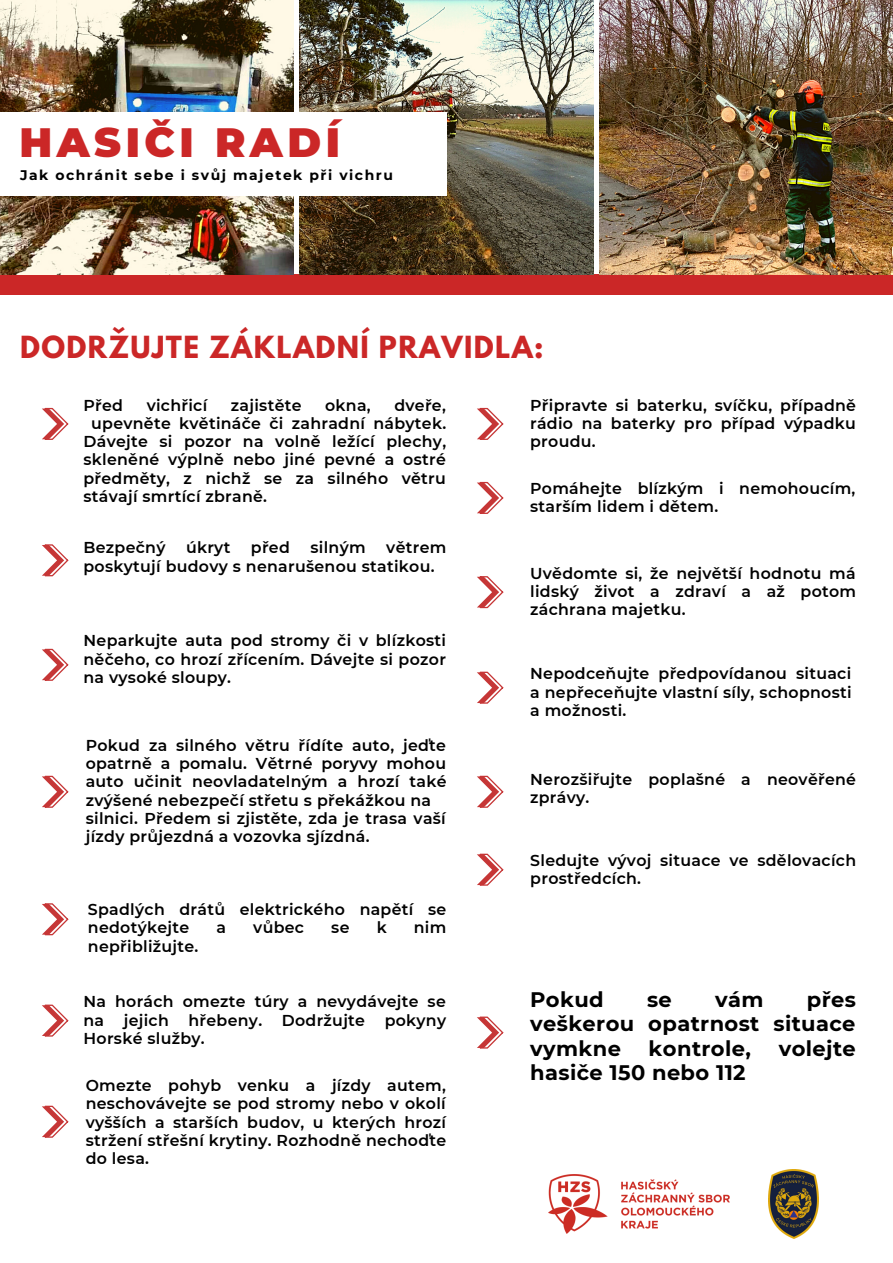
<style>
.page{position:relative;width:893px;height:1263px;background:#fff}
.page>*{position:absolute;margin:0;border:0;box-sizing:border-box;transform-origin:0 0}
.t1{font:900 40.88px "Montserrat";letter-spacing:.11em;color:#cb2727}
.t2{font:700 27px "League Spartan";letter-spacing:.05em;color:#cb2727}
.t3{font:700 21px/24.4px "Montserrat";letter-spacing:.02em;color:#000;text-align:justify}
.t4{font:600 15.75px/18.3px "Montserrat";letter-spacing:.02em;color:#000;text-align:justify}
.t5{font:700 13.95px "Montserrat";letter-spacing:.11em;color:#000}
</style>
<div class="page">
<div style="left:0;top:274px;width:893px;height:21px;background:#cb2727"></div>
<img style="left:0;top:0;width:294px;height:275px">
<img style="left:299px;top:0;width:295px;height:275px">
<img style="left:599px;top:0;width:294px;height:275px">
<div style="left:0;top:112px;width:447px;height:84px;background:#fff"></div>
<img style="left:548px;top:1174px;width:182px;height:60px">
<img style="left:768px;top:1169px;width:50px;height:70px">
<svg style="left:42px;top:408px;width:26px;height:32px"></svg>
<svg style="left:42px;top:544px;width:26px;height:32px"></svg>
<svg style="left:42px;top:1004px;width:26px;height:32px"></svg>
<svg style="left:477px;top:482px;width:26px;height:32px"></svg>
<svg style="left:42px;top:649px;width:26px;height:32px"></svg>
<svg style="left:42px;top:776px;width:26px;height:32px"></svg>
<svg style="left:477px;top:576px;width:26px;height:32px"></svg>
<svg style="left:477px;top:776px;width:26px;height:32px"></svg>
<svg style="left:42px;top:903px;width:26px;height:32px"></svg>
<svg style="left:477px;top:854px;width:26px;height:32px"></svg>
<svg style="left:477px;top:672px;width:26px;height:32px"></svg>
<svg style="left:477px;top:408px;width:26px;height:32px"></svg>
<svg style="left:42px;top:1106px;width:26px;height:32px"></svg>
<svg style="left:477px;top:1016px;width:26px;height:32px"></svg>
<p class="t1" style="left:19px;top:117px;width:322px">HASIČI RADÍ</p>
<p class="t5" style="left:20px;top:166px;width:374px">Jak ochránit sebe i svůj majetek při vichru</p>
<p class="t2" style="left:20px;top:333px;width:525px">DODRŽUJTE ZÁKLADNÍ PRAVIDLA:</p>
<p class="t4" style="left:84px;top:396px;width:41px">Před</p>
<p class="t4" style="left:147px;top:396px;width:62px">vichřicí</p>
<p class="t4" style="left:231px;top:396px;width:72px">zajistěte</p>
<p class="t4" style="left:325px;top:396px;width:47px">okna,</p>
<p class="t4" style="left:394px;top:396px;width:53px">dveře,</p>
<p class="t4" style="left:91px;top:414px;width:356px">upevněte květináče či zahradní nábytek.</p>
<p class="t4" style="left:84px;top:432px;width:364px">Dávejte si pozor na volně ležící plechy,</p>
<p class="t4" style="left:84px;top:451px;width:364px">skleněné výplně nebo jiné pevné a ostré</p>
<p class="t4" style="left:84px;top:469px;width:364px">předměty, z nichž se za silného větru</p>
<p class="t4" style="left:84px;top:487px;width:185px">stávají smrtící zbraně.</p>
<p class="t4" style="left:84px;top:539px;width:83px">Bezpečný</p>
<p class="t4" style="left:186px;top:539px;width:46px">úkryt</p>
<p class="t4" style="left:251px;top:539px;width:40px">před</p>
<p class="t4" style="left:310px;top:539px;width:57px">silným</p>
<p class="t4" style="left:84px;top:539px;width:364px;text-indent:303px">větrem poskytují budovy s nenarušenou statikou.</p>
<p class="t4" style="left:84px;top:632px;width:364px">Neparkujte auta pod stromy či v blízkosti něčeho, co hrozí zřícením. Dávejte si pozor na vysoké sloupy.</p>
<p class="t4" style="left:86px;top:736px;width:362px">Pokud za silného větru řídíte auto, jeďte opatrně a pomalu. Větrné poryvy mohou auto učinit neovladatelným a hrozí také zvýšené nebezpečí střetu s překážkou na</p>
<p class="t4" style="left:86px;top:809px;width:361px">silnici. Předem si zjistěte, zda je trasa vaší jízdy průjezdná a vozovka sjízdná.</p>
<p class="t4" style="left:88px;top:900px;width:360px">Spadlých drátů elektrického napětí se nedotýkejte</p>
<p class="t4" style="left:216px;top:919px;width:11px">a</p>
<p class="t4" style="left:253px;top:919px;width:52px">vůbec</p>
<p class="t4" style="left:331px;top:919px;width:20px">se</p>
<p class="t4" style="left:377px;top:919px;width:12px">k</p>
<p class="t4" style="left:414px;top:919px;width:34px">nim</p>
<p class="t4" style="left:88px;top:937px;width:112px">nepřibližujte.</p>
<p class="t4" style="left:530px;top:396px;width:327px">Připravte si baterku, svíčku, případně rádio na baterky pro případ výpadku proudu.</p>
<p class="t4" style="left:530px;top:479px;width:327px">Pomáhejte blízkým i nemohoucím, starším lidem i dětem.</p>
<p class="t4" style="left:530px;top:564px;width:327px">Uvědomte si, že největší hodnotu má lidský život a zdraví a až potom záchrana majetku.</p>
<p class="t4" style="left:530px;top:664px;width:323px">Nepodceňujte předpovídanou situaci a nepřeceňujte vlastní síly, schopnosti a možnosti.</p>
<p class="t4" style="left:530px;top:770px;width:327px">Nerozšiřujte poplašné a neověřené zprávy.</p>
<p class="t4" style="left:530px;top:851px;width:327px">Sledujte vývoj situace ve sdělovacích prostředcích.</p>
<p class="t4" style="left:84px;top:992px;width:364px">Na horách omezte túry a nevydávejte se na jejich hřebeny. Dodržujte pokyny Horské služby.</p>
<p class="t3" style="left:530px;top:987px;width:75px">Pokud</p>
<p class="t3" style="left:647px;top:987px;width:26px">se</p>
<p class="t3" style="left:715px;top:987px;width:50px">vám</p>
<p class="t3" style="left:530px;top:987px;width:327px;text-indent:277px">přes veškerou opatrnost situace vymkne</p>
<p class="t3" style="left:648px;top:1036px;width:104px">kontrole,</p>
<p class="t3" style="left:778px;top:1036px;width:79px">volejte</p>
<p class="t3" style="left:530px;top:1060px;width:217px">hasiče 150 nebo 112</p>
<p class="t4" style="left:86px;top:1076px;width:362px">Omezte pohyb venku a jízdy autem, neschovávejte se pod stromy nebo v okolí vyšších a starších budov, u kterých hrozí stržení střešní krytiny. Rozhodně nechoďte do lesa.</p>
</div>
